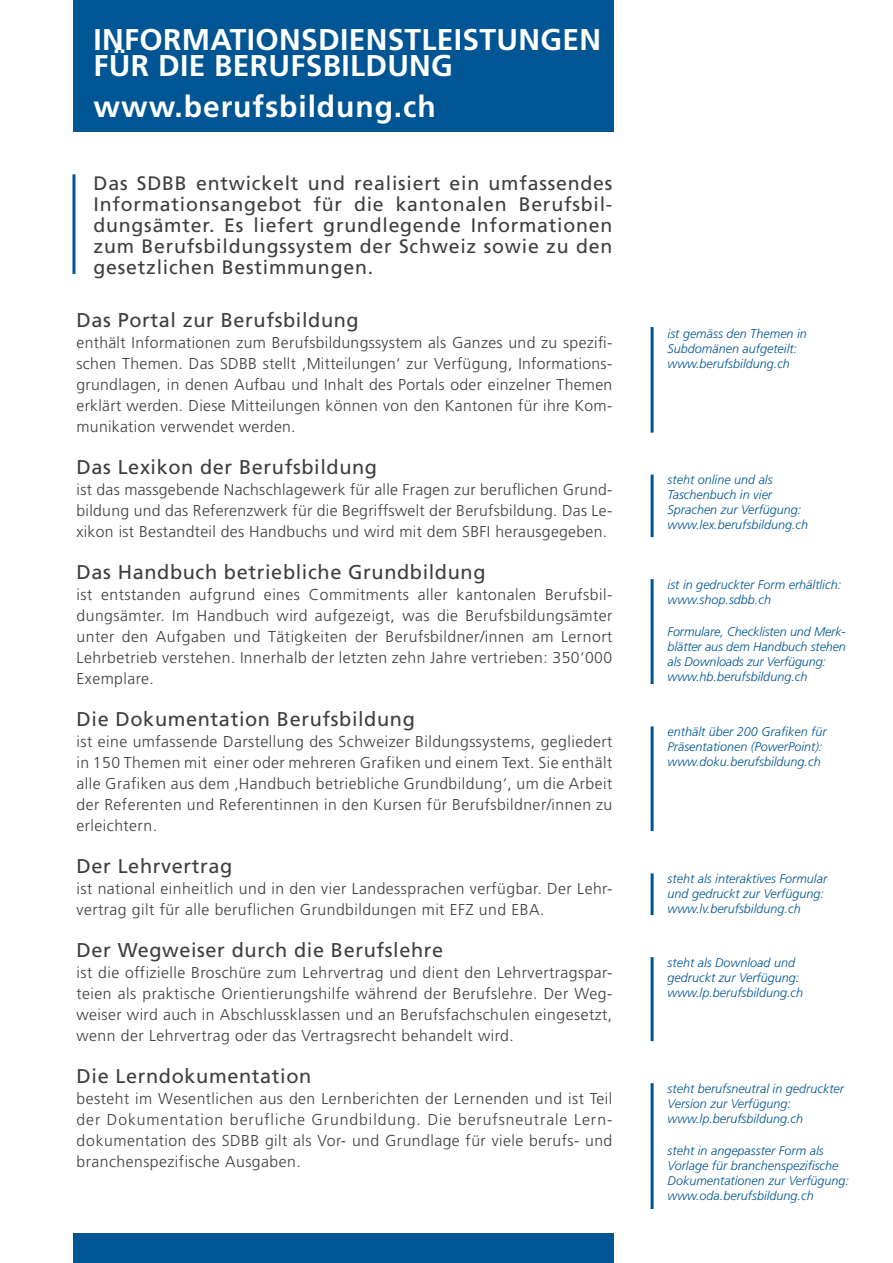
<style>
.page{position:relative;width:893px;height:1263px;background:#fff}
.page>*{position:absolute;margin:0;border:0;box-sizing:border-box;transform-origin:0 0}
.t1{font:700 30px/25.5px "Frutiger";letter-spacing:.01em;color:#fff}
.t2{font:700 30px "Frutiger";letter-spacing:.03em;color:#fff}
.t3{font:19.95px "Frutiger";letter-spacing:.03em;color:#3e3e3f}
.t4{font:19.5px/21px "Frutiger";letter-spacing:.04em;color:#3e3e3f;text-align:justify}
.t5{font:300 15.75px/21px "Frutiger";letter-spacing:.03em;color:#3e3e3f;text-align:justify}
.t6{font:italic 300 12.6px/15px "Frutiger";color:#005594}
</style>
<div class="page">
<div style="left:73px;top:0;width:541px;height:132px;background:#005594"></div>
<div style="left:73px;top:1233px;width:541px;height:30px;background:#005594"></div>
<hr style="left:72px;top:174px;width:3px;height:100px;background:#005594">
<hr style="left:651px;top:327px;width:3px;height:106px;background:#005594">
<hr style="left:651px;top:475px;width:3px;height:62px;background:#005594">
<hr style="left:651px;top:579px;width:3px;height:105px;background:#005594">
<hr style="left:651px;top:726px;width:3px;height:105px;background:#005594">
<hr style="left:651px;top:873px;width:3px;height:42px;background:#005594">
<hr style="left:651px;top:957px;width:3px;height:84px;background:#005594">
<hr style="left:651px;top:1083px;width:3px;height:126px;background:#005594">
<h1 class="t1" style="left:94px;top:27px;width:509px">INFORMATIONSDIENSTLEISTUNGEN<br>FÜR DIE BERUFSBILDUNG</h1>
<h1 class="t2" style="left:94px;top:89px;width:344px">WWW.BERUFSBILDUNG.CH</h1>
<p class="t4" style="left:94px;top:172px;width:520px">Das SDBB entwickelt und realisiert ein umfassendes Informationsangebot für die kantonalen Berufsbil&shy;dungsämter. Es liefert grundlegende Informationen zum Berufsbildungssystem der Schweiz sowie zu den gesetzlichen Bestimmungen.</p>
<p class="t3" style="left:77px;top:308px;width:284px">Das Portal zur Berufsbildung</p>
<p class="t5" style="left:77px;top:332px;width:537px">enthält Informationen zum Berufsbildungssystem als Ganzes und zu spezifi&shy;schen Themen. Das SDBB stellt ‚Mitteilungen‘ zur Verfügung, Informations&shy;grundlagen, in denen Aufbau und Inhalt des Portals oder einzelner Themen erklärt werden. Diese Mitteilungen können von den Kantonen für ihre Kom&shy;munikation verwendet werden.</p>
<p class="t3" style="left:77px;top:455px;width:302px">Das Lexikon der Berufsbildung</p>
<p class="t5" style="left:77px;top:479px;width:537px">ist das massgebende Nachschlagewerk für alle Fragen zur beruflichen Grund&shy;bildung und das Referenzwerk für die Begriffswelt der Berufsbildung. Das Le&shy;xikon ist Bestandteil des Handbuchs und wird mit dem SBFI herausgegeben.</p>
<p class="t3" style="left:77px;top:560px;width:410px">Das Handbuch betriebliche Grundbildung</p>
<p class="t5" style="left:77px;top:584px;width:537px">ist entstanden aufgrund eines Commitments aller kantonalen Berufsbil&shy;dungsämter. Im Handbuch wird aufgezeigt, was die Berufsbildungsämter unter den Aufgaben und Tätigkeiten der Berufsbildner/innen am Lernort Lehrbetrieb verstehen. Innerhalb der letzten zehn Jahre vertrieben: 350‘000<br>Exemplare.</p>
<p class="t3" style="left:77px;top:707px;width:340px">Die Dokumentation Berufsbildung</p>
<p class="t5" style="left:77px;top:731px;width:537px">ist eine umfassende Darstellung des Schweizer Bildungssystems, gegliedert in 150 Themen mit einer oder mehreren Grafiken und einem Text. Sie enthält alle Grafiken aus dem ‚Handbuch betriebliche Grundbildung‘, um die Arbeit der Referenten und Referentinnen in den Kursen für Berufsbildner/innen zu erleichtern.</p>
<p class="t3" style="left:77px;top:854px;width:157px">Der Lehrvertrag</p>
<p class="t5" style="left:77px;top:878px;width:537px">ist national einheitlich und in den vier Landessprachen verfügbar. Der Lehr&shy;vertrag gilt für alle beruflichen Grundbildungen mit EFZ und EBA.</p>
<p class="t3" style="left:77px;top:938px;width:368px">Der Wegweiser durch die Berufslehre</p>
<p class="t5" style="left:77px;top:962px;width:537px">ist die offizielle Broschüre zum Lehrvertrag und dient den Lehrvertragspar&shy;teien als praktische Orientierungshilfe während der Berufslehre. Der Weg&shy;weiser wird auch in Abschlussklassen und an Berufsfachschulen eingesetzt, wenn der Lehrvertrag oder das Vertragsrecht behandelt wird.</p>
<p class="t3" style="left:77px;top:1064px;width:236px">Die Lerndokumentation</p>
<p class="t5" style="left:77px;top:1088px;width:537px">besteht im Wesentlichen aus den Lernberichten der Lernenden und ist Teil der Dokumentation berufliche Grundbildung. Die berufsneutrale Lern&shy;dokumentation des SDBB gilt als Vor- und Grundlage für viele berufs- und branchenspezifische Ausgaben.</p>
<p class="t6" style="left:668px;top:327px;width:141px">ist gemäss den Themen in<br>Subdomänen aufgeteilt: www.berufsbildung.ch</p>
<p class="t6" style="left:668px;top:473px;width:142px">steht online und als<br>Taschenbuch in vier<br>Sprachen zur Verfügung: www.lex.berufsbildung.ch</p>
<p class="t6" style="left:668px;top:577px;width:175px">ist in gedruckter Form erhältlich: www.shop.sdbb.ch</p>
<p class="t6" style="left:668px;top:624px;width:180px">Formulare, Checklisten und Merk&shy;blätter aus dem Handbuch stehen als Downloads zur Verfügung: www.hb.berufsbildung.ch</p>
<p class="t6" style="left:668px;top:724px;width:160px">enthält über 200 Grafiken für<br>Präsentationen (PowerPoint): www.doku.berufsbildung.ch</p>
<p class="t6" style="left:668px;top:871px;width:161px">steht als interaktives Formular und gedruckt zur Verfügung: www.lv.berufsbildung.ch</p>
<p class="t6" style="left:668px;top:955px;width:137px">steht als Download und gedruckt zur Verfügung: www.lp.berufsbildung.ch</p>
<p class="t6" style="left:668px;top:1081px;width:178px">steht berufsneutral in gedruckter<br>Version zur Verfügung: www.lp.berufsbildung.ch</p>
<p class="t6" style="left:668px;top:1143px;width:183px">steht in angepasster Form als<br>Vorlage für branchenspezifische<br>Dokumentationen zur Verfügung: www.oda.berufsbildung.ch</p>
</div>
